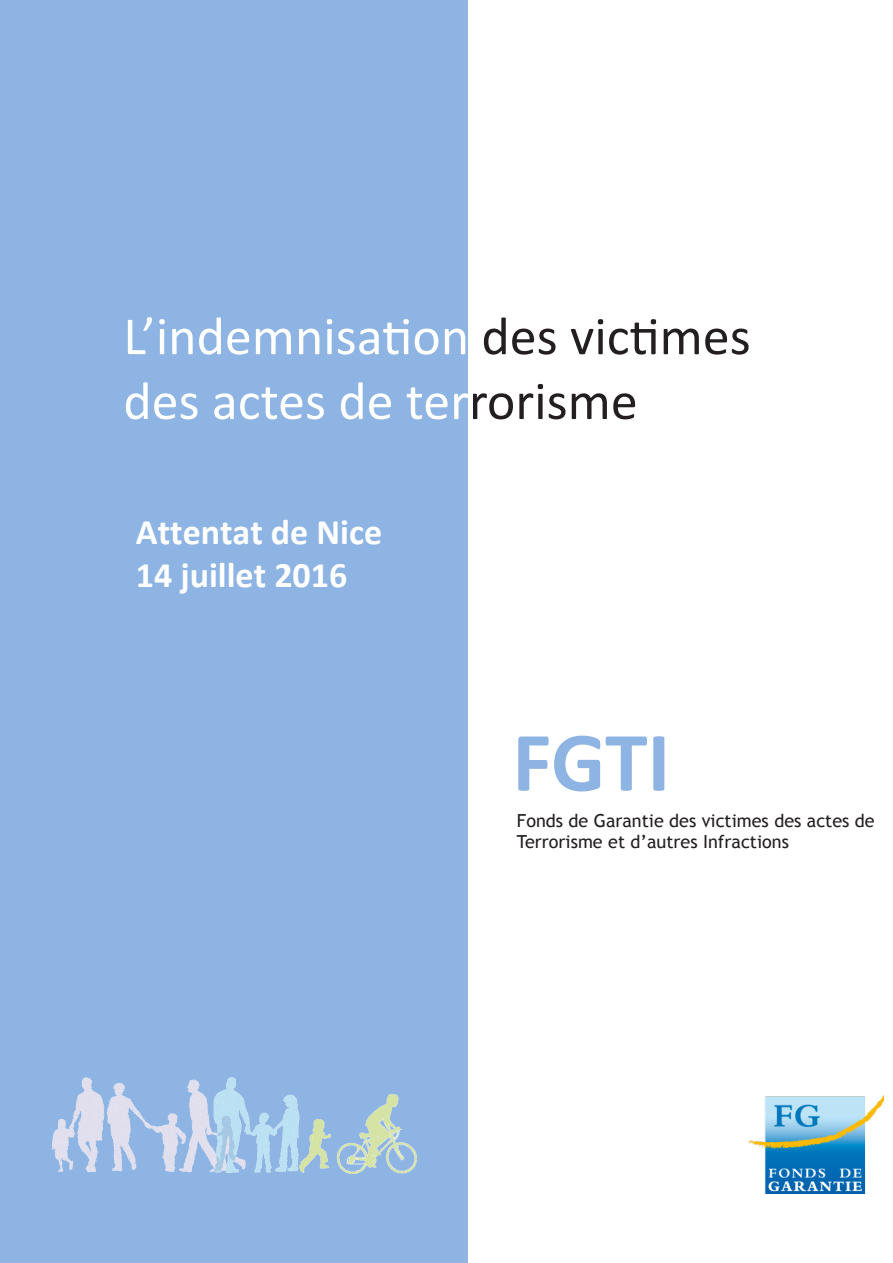
<style>
.page{position:relative;width:893px;height:1263px;background:#fff}
.page>*{position:absolute;margin:0;border:0;box-sizing:border-box;transform-origin:0 0}
.t1{font:700 85.5px "Calibri";color:#8eb4e3}
.t2{font:54px "Calibri";color:#fff}
.t3{font:700 36px/43.2px "Calibri";color:#fff}
.t4{font:18px/21.6px "Trebuchet MS";color:#231f20}
.s1{color:#231f20}
</style>
<div class="page">
<div style="left:0;top:0;width:468px;height:1263px;background:#8eb4e3"></div>
<img style="left:52px;top:1077px;width:365px;height:97px">
<img style="left:747px;top:1095px;width:137px;height:99px">
<p class="t2" style="left:123px;top:302px;width:629px">L’indemnisation <span class="s1">des victimes</span></p>
<p class="t2" style="left:123px;top:367px;width:516px">des actes de ter<span class="s1">rorisme</span></p>
<h3 class="t3" style="left:136px;top:509px;width:248px">Attentat de Nice<br>14 juillet 2016</h3>
<p class="t1" style="left:512px;top:707px;width:159px">FGTI</p>
<p class="t4" style="left:517px;top:810px;width:359px">Fonds de Garantie des victimes des actes de<br>Terrorisme et d’autres Infractions</p>
</div>
